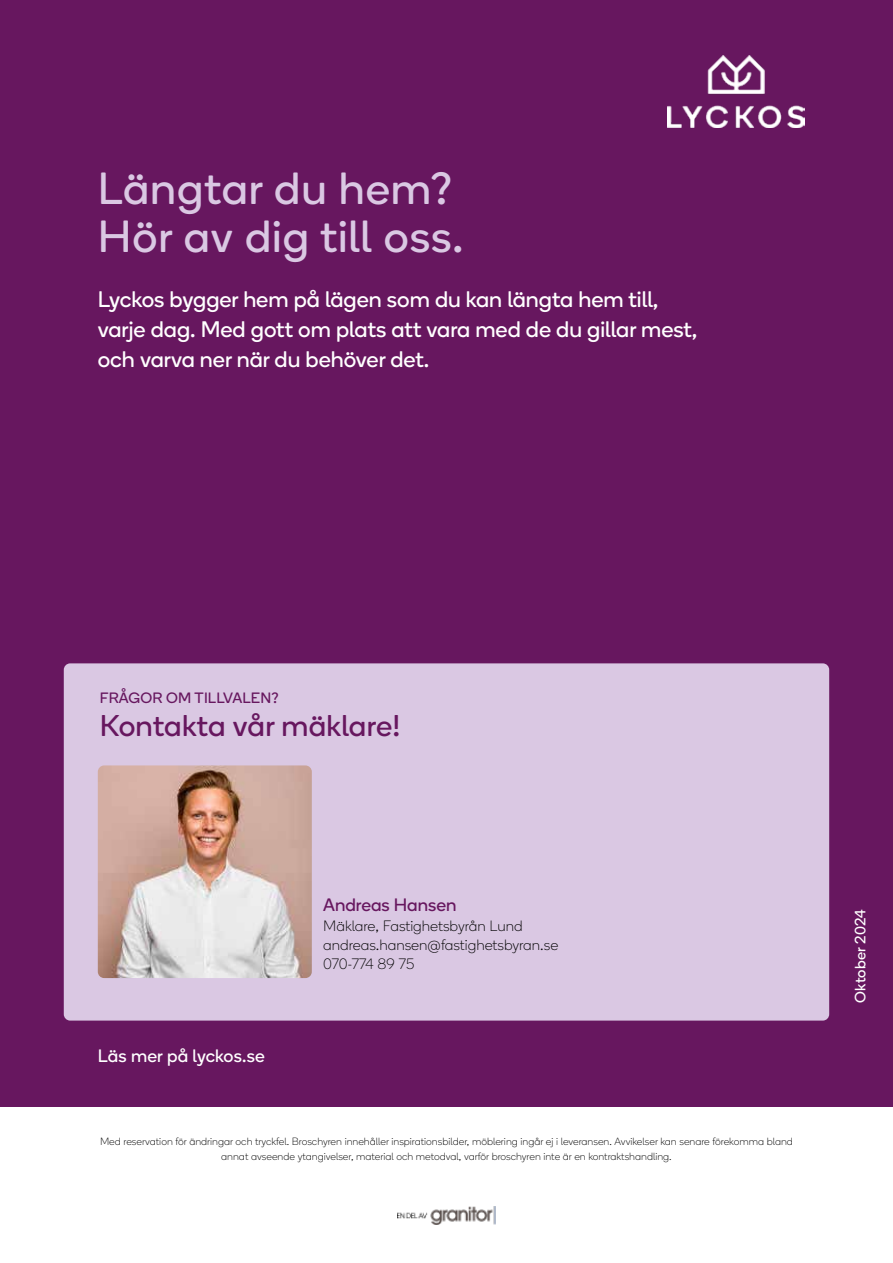
<style>
.page{position:relative;width:893px;height:1263px;background:#fff}
.page>*{position:absolute;margin:0;border:0;box-sizing:border-box;transform-origin:0 0}
.t1{font:45px/48px "Boing";letter-spacing:.02em;color:#dac8e3}
.t2{font:30px "Boing";letter-spacing:.01em;color:#67175f}
.t3{font:22.5px/30px "Boing";color:#fff}
.t4{font:18px "Boing";letter-spacing:.01em;color:#fff}
.t5{font:18px "Boing";color:#67175f}
.t6{font:100 15px/19.5px "Boing";color:#000}
.t7{font:15px "Boing";letter-spacing:.01em;color:#67175f}
.t8{font:15px "Boing";letter-spacing:.01em;color:#fff}
.t9{font:100 10.5px/15px "Boing";color:#000;text-align:center}
</style>
<div class="page">
<div style="left:0;top:0;width:893px;height:1106px;background:#67175f"></div>
<div style="left:64px;top:663px;width:765px;height:357px;background:#dac8e3;border-radius:6px"></div>
<img style="left:98px;top:765px;width:214px;height:213px">
<img style="left:667px;top:56px;width:137px;height:71px">
<img style="left:397px;top:1206px;width:99px;height:19px">
<h1 class="t1" style="left:98px;top:164px;width:367px">Längtar du hem?<br>Hör av dig till oss.</h1>
<h3 class="t3" style="left:98px;top:284px;width:601px">Lyckos bygger hem på lägen som du kan längta hem till, varje dag. Med gott om plats att vara med de du gillar mest, och varva ner när du behöver det.</h3>
<h3 class="t7" style="left:100px;top:688px;width:180px">FRÅGOR OM TILLVALEN?</h3>
<h2 class="t2" style="left:100px;top:706px;width:302px">Kontakta vår mäklare!</h2>
<h3 class="t4" style="left:98px;top:1044px;width:168px">Läs mer på lyckos.se</h3>
<h3 class="t5" style="left:323px;top:894px;width:135px">Andreas Hansen</h3>
<h3 class="t6" style="left:323px;top:916px;width:237px">Mäklare, Fastighetsbyrån Lund andreas.hansen@fastighetsbyran.se</h3>
<h3 class="t6" style="left:323px;top:953px;width:93px">070-774 89 75</h3>
<p class="t9" style="left:100px;top:1134px;width:694px">Med reservation för ändringar och tryckfel. Broschyren innehåller inspirationsbilder, möblering ingår ej i leveransen. Avvikelser kan senare förekomma bland annat avseende ytangivelser, material och metodval, varför broschyren inte är en kontraktshandling.</p>
<h3 class="t8" style="left:850px;top:1003px;width:95px;rotate:-90deg">Oktober 2024</h3>
</div>
